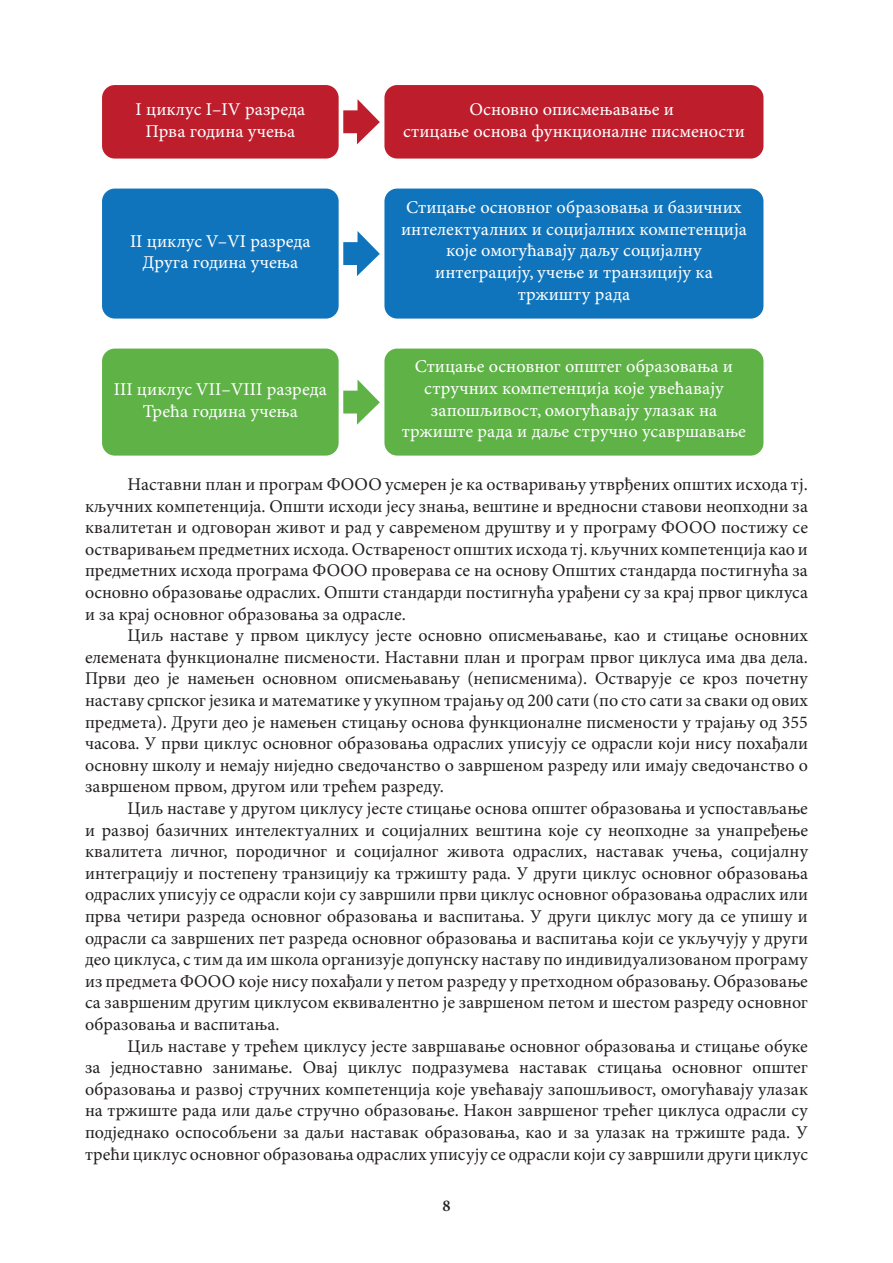
<style>
.page{position:relative;width:893px;height:1263px;background:#fff}
.page>*{position:absolute;margin:0;border:0;box-sizing:border-box;transform-origin:0 0}
.t1{font:18px/21.6px "Minion Pro";color:#231f20;text-align:justify}
.t2{font:18px/21.6px "Minion Pro Capt";color:#fff;text-align:center}
.t3{font:600 16.5px "Minion Pro";color:#231f20}
</style>
<div class="page">
<div style="left:102px;top:85px;width:237px;height:74px;background:#be1d2c;border-radius:13px"></div>
<div style="left:102px;top:189px;width:237px;height:130px;background:#1074bc;border-radius:13px"></div>
<div style="left:102px;top:349px;width:237px;height:107px;background:#5eb246;border-radius:13px"></div>
<div style="left:384px;top:85px;width:379px;height:74px;background:#be1d2c;border-radius:13px"></div>
<div style="left:384px;top:189px;width:379px;height:130px;background:#1074bc;border-radius:13px"></div>
<div style="left:384px;top:349px;width:379px;height:107px;background:#5eb246;border-radius:13px"></div>
<svg style="left:343px;top:99px;width:37px;height:45px"></svg>
<svg style="left:343px;top:231px;width:37px;height:45px"></svg>
<svg style="left:343px;top:379px;width:37px;height:46px"></svg>
<p class="t2" style="left:136px;top:99px;width:171px">I циклус I–IV разредa<br>Прва година учења</p>
<p class="t2" style="left:130px;top:231px;width:182px">II циклус V–VI разредa<br>Друга година учења</p>
<p class="t2" style="left:114px;top:380px;width:215px">III циклус VII–VIII разредa<br>Трећа година учења</p>
<p class="t2" style="left:403px;top:99px;width:343px">Основно описмењавање и<br>стицање основа функционалне писмености</p>
<p class="t2" style="left:401px;top:197px;width:347px">Стицање основног образовања и базичних интелектуалних и социјалних компетенција које омогућавају даљу социјалну интеграцију, учење и транзицију ка тржишту рада</p>
<p class="t2" style="left:402px;top:357px;width:346px">Стицање основног општег образовања и стручних компетенција које увећавају запошљивост, омогућавају улазак на тржиште рада и даље стручно усавршавање</p>
<p class="t1" style="left:85px;top:473px;width:724px;text-indent:43px">Наставни план и програм ФООО усмерен је ка остваривању утврђених општих исхода тј. кључних компетенција. Општи исходи јесу знања, вештине и вредносни ставови неопходни за квалитетан и одговоран живот и рад у савременом друштву и у програму ФООО постижу се остваривањем предметних исхода. Оствареност општих исхода тј. кључних компетенција као и предметних исхода програма ФООО проверава се на основу Општих стандарда постигнућа за основно образовање одраслих. Општи стандарди постигнућа урађени су за крај првог циклуса и за крај основног образовања за одрасле.</p>
<p class="t1" style="left:85px;top:625px;width:724px;text-indent:43px">Циљ наставе у првом циклусу јесте основно описмењавање, као и стицање основних елемената функционалне писмености. Наставни план и програм првог циклуса има два дела.<br>Први део је намењен основном описмењавању (неписменима). Остварује се кроз почетну наставу српског језика и математике у укупном трајању од 200 сати (по сто сати за сваки од ових предмета). Други део је намењен стицању основа функционалне писмености у трајању од 355 часова. У први циклус основног образовања одраслих уписују се одрасли који нису похађали основну школу и немају ниједно сведочанство о завршеном разреду или имају сведочанство о завршеном првом, другом или трећем разреду.</p>
<p class="t1" style="left:85px;top:797px;width:724px;text-indent:43px">Циљ наставе у другом циклусу јесте стицање основа општег образовања и успостављање и развој базичних интелектуалних и социјалних вештина које су неопходне за унапређење квалитета личног, породичног и социјалног живота одраслих, наставак учења, социјалну интеграцију и постепену транзицију ка тржишту рада. У други циклус основног образовања одраслих уписују се одрасли који су завршили први циклус основног образовања одраслих или прва четири разреда основног образовања и васпитања. У други циклус могу да се упишу и одрасли са завршених пет разреда основног образовања и васпитања који се укључују у други део циклуса, с тим да им школа организује допунску наставу по индивидуализованом програму из предмета ФООО које нису похађали у петом разреду у претходном образовању. Образовање са завршеним другим циклусом еквивалентно је завршеном петом и шестом разреду основног образовања и васпитања.</p>
<p class="t1" style="left:85px;top:1035px;width:724px;text-indent:43px">Циљ наставе у трећем циклусу јесте завршавање основног образовања и стицање обуке за једноставно занимање. Овај циклус подразумева наставак стицања основног општег образовања и развој стручних компетенција које увећавају запошљивост, омогућавају улазак на тржиште рада или даље стручно образовање. Након завршеног трећег циклуса одрасли су подједнако оспособљени за даљи наставак образовања, као и за улазак на тржиште рада. У трећи циклус основног образовања одраслих уписују се одрасли који су завршили други циклус</p>
<p class="t3" style="left:442px;top:1194px;width:10px">8</p>
</div>
